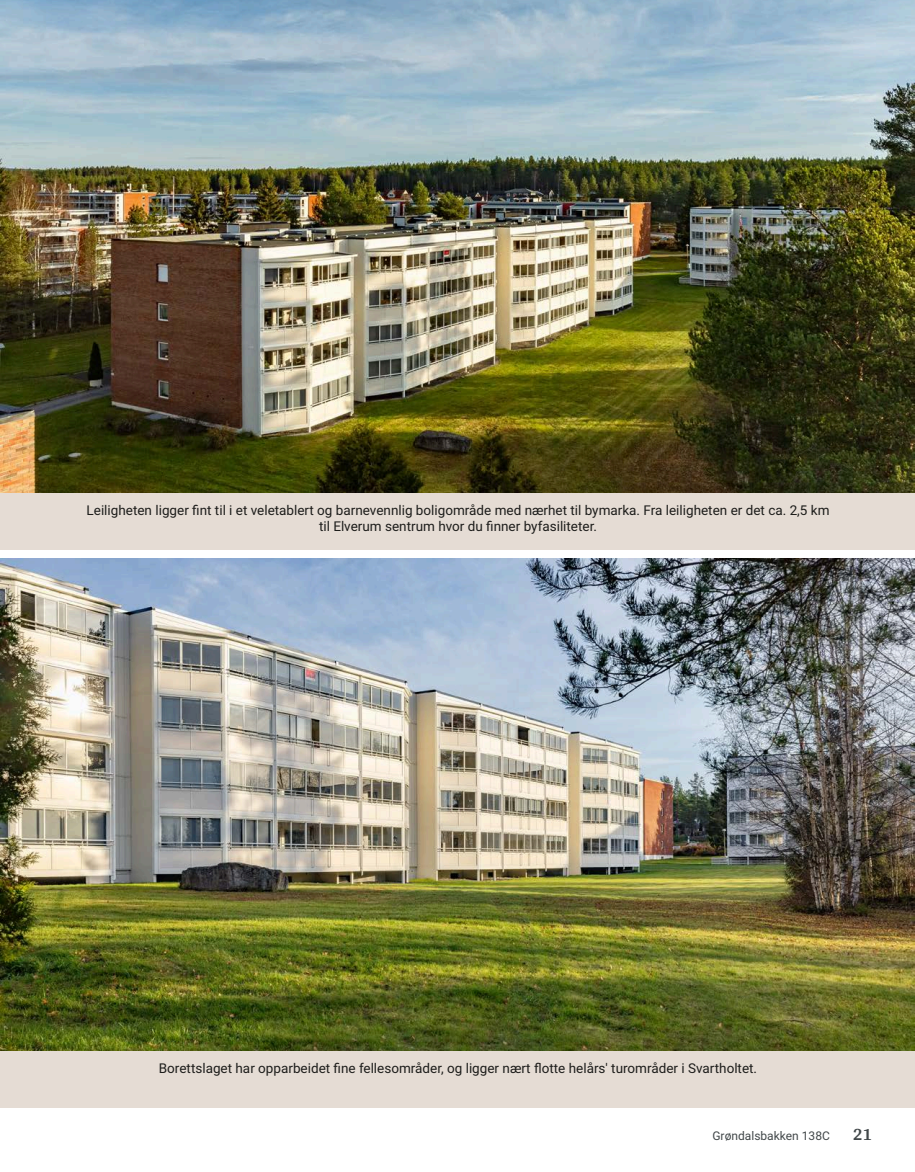
<style>
.page{position:relative;width:915px;height:1172px;background:#fff}
.page>*{position:absolute;margin:0;border:0;box-sizing:border-box;transform-origin:0 0}
.t1{font:700 18px "Arya";color:#414749}
.t2{font:13.5px/16.5px "Roboto Vitec";color:#1d1d1b;text-align:center}
.t3{font:12px "Roboto Vitec";color:#414749}
</style>
<div class="page">
<div style="left:0;top:492px;width:914px;height:58px;background:#e5dcd4"></div>
<div style="left:0;top:1050px;width:914px;height:58px;background:#e5dcd4"></div>
<img style="left:0;top:0;width:914px;height:492px">
<img style="left:0;top:558px;width:914px;height:492px">
<p class="t2" style="left:87px;top:501px;width:744px">Leiligheten ligger fint til i et veletablert og barnevennlig boligområde med nærhet til bymarka. Fra leiligheten er det ca. 2,5 km til Elverum sentrum hvor du finner byfasiliteter.</p>
<p class="t2" style="left:159px;top:1060px;width:599px">Borettslaget har opparbeidet fine fellesområder, og ligger nært flotte helårs' turområder i Svartholtet.</p>
<p class="t3" style="left:712px;top:1127px;width:119px">Grøndalsbakken 138C</p>
<h1 class="t1" style="left:852px;top:1123px;width:21px">21</h1>
</div>
